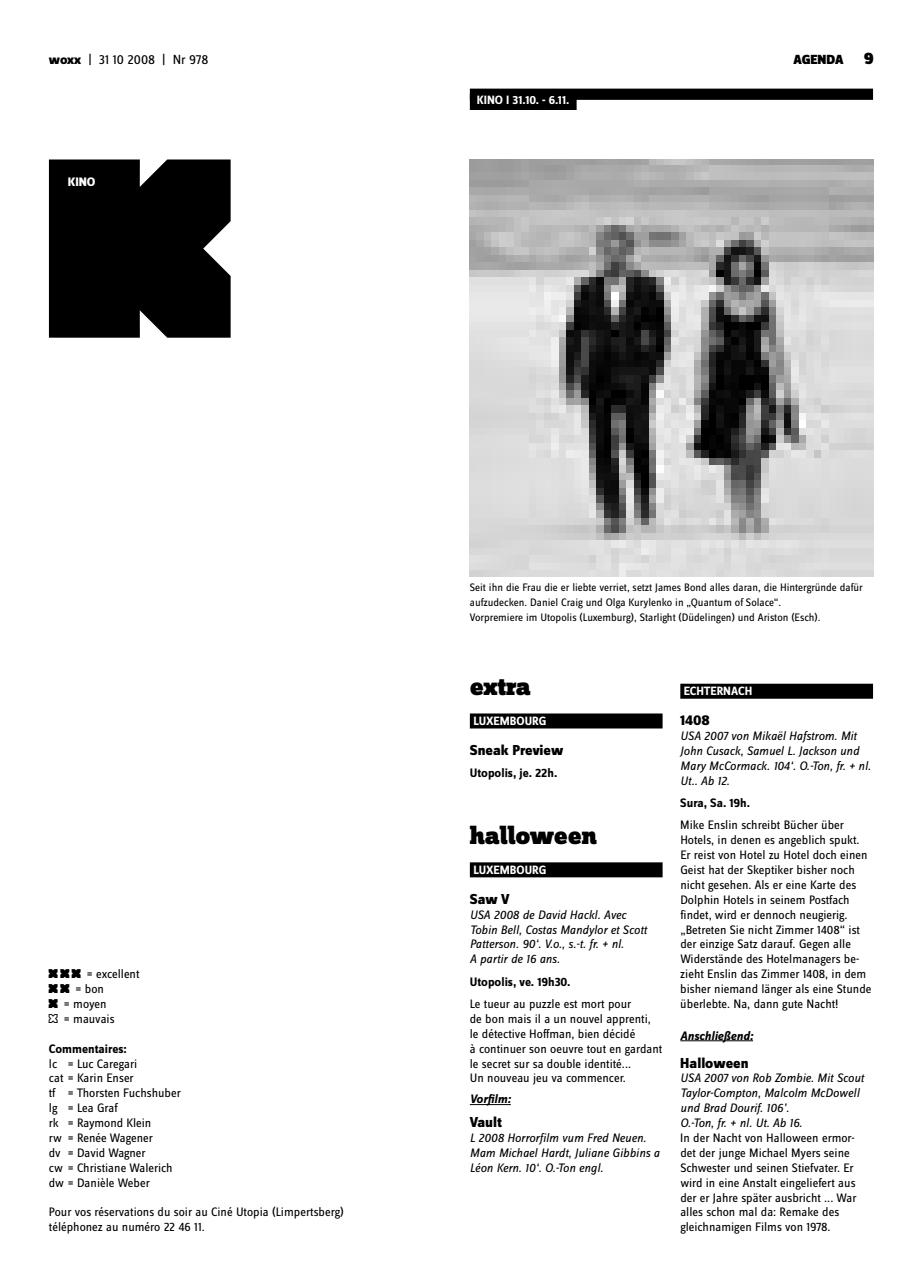
<style>
.page{position:relative;width:922px;height:1276px;background:#fff}
.page>*{position:absolute;margin:0;border:0;box-sizing:border-box;transform-origin:0 0}
.t1{font:32.5px "woxx";color:#000}
.t2{font:900 26.25px "Zine Slab Dis";letter-spacing:-.01em;color:#000}
.t3{font:800 15px "Zine Sans Dis";color:#000}
.t4{font:13.75px "Zine Sans Dis";color:#000}
.t5{font:900 13.75px "Zine Sans Dis";color:#000}
.t6{font:12.75px/14.9px "Zine Sans Dis";color:#000}
.t7{font:italic 12.75px/14.9px "Zine Sans Dis";color:#000}
.t8{font:700 12.75px "Zine Sans Dis";color:#000}
.t9{font:italic 700 12.75px "Zine Sans Dis";color:#000}
.t10{font:800 12.75px "Zine Sans Dis";color:#fff}
.t11{font:700 12.5px "Zine Sans Dis";color:#fff}
.t12{font:11.25px/14.9px "Zine Sans Dis";color:#000}
.s1{font-weight:800}
</style>
<div class="page">
<div style="left:469px;top:713px;width:193px;height:15px;background:#000"></div>
<div style="left:469px;top:862px;width:193px;height:15px;background:#000"></div>
<hr style="left:469px;top:1104px;width:41px;height:1px;background:#000">
<div style="left:680px;top:684px;width:192px;height:15px;background:#000"></div>
<hr style="left:680px;top:1040px;width:72px;height:1px;background:#000">
<div style="left:49px;top:159px;width:181px;height:179px;background:#000"></div>
<div style="left:469px;top:89px;width:403px;height:11px;background:#000"></div>
<div style="left:469px;top:94px;width:107px;height:16px;background:#000"></div>
<img style="left:469px;top:159px;width:403px;height:417px">
<p class="t4" style="left:49px;top:53px;width:161px"><span class="s1">woxx</span> | 31 10 2008 | Nr 978</p>
<p class="t5" style="left:793px;top:53px;width:52px">AGENDA</p>
<p class="t10" style="left:68px;top:175px;width:29px">KINO</p>
<p class="t11" style="left:477px;top:93px;width:94px">KINO I 31.10. - 6.11.</p>
<h1 class="t1" style="left:49px;top:951px;width:40px">XXX</h1>
<p class="t6" style="left:87px;top:967px;width:54px">= excellent</p>
<h1 class="t1" style="left:49px;top:966px;width:29px">XX</h1>
<p class="t6" style="left:75px;top:982px;width:30px">= bon</p>
<h1 class="t1" style="left:49px;top:980px;width:18px">X</h1>
<p class="t6" style="left:64px;top:997px;width:44px">= moyen</p>
<h1 class="t1" style="left:49px;top:995px;width:18px">0</h1>
<p class="t6" style="left:64px;top:1012px;width:52px">= mauvais</p>
<p class="t8" style="left:49px;top:1041px;width:79px">Commentaires:</p>
<p class="t6" style="left:49px;top:1056px;width:134px">lc = Luc Caregari<br>cat = Karin Enser<br>tf = Thorsten Fuchshuber lg = Lea Graf<br>rk = Raymond Klein<br>rw = Renée Wagener<br>dv = David Wagner<br>cw = Christiane Walerich dw = Danièle Weber</p>
<p class="t6" style="left:49px;top:1205px;width:296px">Pour vos réservations du soir au Ciné Utopia (Limpertsberg) téléphonez au numéro 22 46 11.</p>
<p class="t12" style="left:469px;top:580px;width:394px">Seit ihn die Frau die er liebte verriet, setzt James Bond alles daran, die Hintergründe dafür aufzudecken. Daniel Craig und Olga Kurylenko in „Quantum of Solace“.<br>Vorpremiere im Utopolis (Luxemburg), Starlight (Düdelingen) und Ariston (Esch).</p>
<h2 class="t2" style="left:469px;top:673px;width:62px">extra</h2>
<p class="t11" style="left:473px;top:714px;width:74px">Luxembourg</p>
<p class="t3" style="left:469px;top:742px;width:95px">Sneak Preview</p>
<p class="t8" style="left:469px;top:766px;width:89px">Utopolis, je. 22h.</p>
<h2 class="t2" style="left:469px;top:821px;width:129px">halloween</h2>
<p class="t11" style="left:473px;top:863px;width:74px">Luxembourg</p>
<p class="t3" style="left:469px;top:891px;width:41px">Saw V</p>
<p class="t7" style="left:469px;top:907px;width:178px">USA 2008 de David Hackl. Avec<br>Tobin Bell, Costas Mandylor et Scott<br>Patterson. 90‘. V.o., s.-t. fr. + nl.<br>A partir de 16 ans.</p>
<p class="t8" style="left:469px;top:974px;width:102px">Utopolis, ve. 19h30.</p>
<p class="t6" style="left:469px;top:997px;width:194px">Le tueur au puzzle est mort pour<br>de bon mais il a un nouvel apprenti, le détective Hoffman, bien décidé<br>à continuer son oeuvre tout en gardant le secret sur sa double identité...<br>Un nouveau jeu va commencer.</p>
<p class="t9" style="left:469px;top:1092px;width:42px">Vorfilm:</p>
<p class="t3" style="left:469px;top:1114px;width:33px">Vault</p>
<p class="t7" style="left:469px;top:1130px;width:191px">L 2008 Horrorfilm vum Fred Neuen.<br>Mam Michael Hardt, Juliane Gibbins a<br>Léon Kern. 10‘. O.-Ton engl.</p>
<p class="t11" style="left:683px;top:684px;width:70px">Echternach</p>
<p class="t3" style="left:680px;top:712px;width:31px">1408</p>
<p class="t7" style="left:680px;top:728px;width:192px">USA 2007 von Mikaël Hafstrom. Mit<br>John Cusack, Samuel L. Jackson und<br>Mary McCormack. 104‘. O.-Ton, fr. + nl.<br>Ut.. Ab 12.</p>
<p class="t8" style="left:680px;top:796px;width:71px">Sura, Sa. 19h.</p>
<p class="t6" style="left:680px;top:818px;width:192px">Mike Enslin schreibt Bücher über Hotels, in denen es angeblich spukt.<br>Er reist von Hotel zu Hotel doch einen Geist hat der Skeptiker bisher noch nicht gesehen. Als er eine Karte des Dolphin Hotels in seinem Postfach findet, wird er dennoch neugierig. „Betreten Sie nicht Zimmer 1408“ ist der einzige Satz darauf. Gegen alle Widerstände des Hotelmanagers be&shy;zieht Enslin das Zimmer 1408, in dem bisher niemand länger als eine Stunde überlebte. Na, dann gute Nacht!</p>
<p class="t9" style="left:680px;top:1028px;width:74px">Anschließend:</p>
<p class="t3" style="left:680px;top:1054px;width:70px">Halloween</p>
<p class="t7" style="left:680px;top:1071px;width:185px">USA 2007 von Rob Zombie. Mit Scout<br>Taylor-Compton, Malcolm McDowell und Brad Dourif. 106’.<br>O.-Ton, fr. + nl. Ut. Ab 16.</p>
<p class="t6" style="left:680px;top:1131px;width:178px">In der Nacht von Halloween ermor&shy;det der junge Michael Myers seine Schwester und seinen Stiefvater. Er wird in eine Anstalt eingeliefert aus der er Jahre später ausbricht ... War alles schon mal da: Remake des gleichnamigen Films von 1978.</p>
</div>
